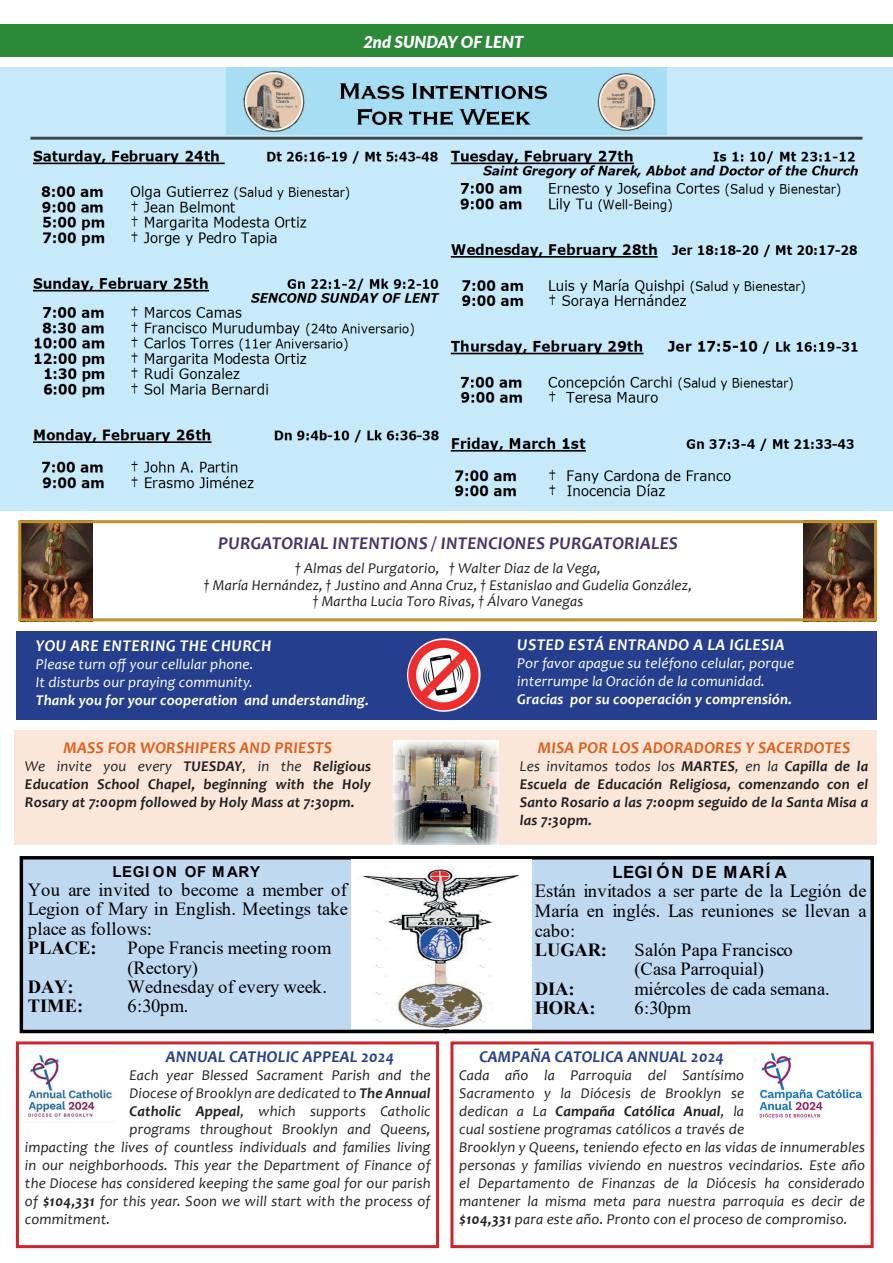
<style>
.page{position:relative;width:893px;height:1263px;background:#fff}
.page>*{position:absolute;margin:0;border:0;box-sizing:border-box;transform-origin:0 0}
.t1{font:18.6px/19.4px "Times New Roman";color:#000001;text-align:justify}
.t2{font:700 18.6px "Times New Roman";letter-spacing:-.01em;color:#000001}
.t3{font:italic 700 18px "Candara";letter-spacing:.01em;color:#493269}
.t4{font:700 16.8px "Arial";letter-spacing:.065em;color:#000001}
.t5{font:italic 700 16.5px "Candara";letter-spacing:.01em;color:#e15f1d}
.t6{font:italic 700 16.5px "Candara";letter-spacing:.02em;color:#fff}
.t7{font:italic 700 16.5px "Candara";letter-spacing:.01em;color:#253f8e}
.t8{font:italic 900 16.5px "Lato";color:#fff}
.t9{font:italic 15px/18px "Candara";letter-spacing:.01em;color:#231f20;text-align:center}
.t10{font:italic 700 15px/18px "Candara";letter-spacing:.01em;color:#231f20;text-align:justify}
.t11{font:italic 15px/18px "Candara";letter-spacing:.01em;color:#fff}
.t12{font:italic 700 15px "Candara";letter-spacing:.01em;color:#fff}
.t13{font:700 15px "Arial";letter-spacing:.045em;color:#000001}
.s1{font-weight:400}
.s2{font-weight:700}
</style>
<div class="page">
<div style="left:0;top:67px;width:893px;height:444px;background:#c6eafa"></div>
<div style="left:0;top:24px;width:893px;height:33px;background:#2b8938"></div>
<img style="left:226px;top:67px;width:441px;height:68px">
<hr style="left:30px;top:137px;width:832px;height:3px;background:#231f20">
<img style="left:22px;top:524px;width:71px;height:93px">
<img style="left:804px;top:524px;width:69px;height:93px">
<div style="left:18px;top:520px;width:859px;height:101px;border:3px solid #c2922c"></div>
<div style="left:16px;top:631px;width:860px;height:89px;background:#253f8e"></div>
<img style="left:407px;top:638px;width:74px;height:74px;border-radius:37px">
<div style="left:16px;top:1041px;width:423px;height:207px;border:3px solid #d1232a"></div>
<div style="left:450px;top:1041px;width:424px;height:207px;border:3px solid #d1232a"></div>
<div style="left:15px;top:730px;width:862px;height:115px;background:#fbe7d9"></div>
<img style="left:394px;top:740px;width:104px;height:105px">
<div style="left:447px;top:858px;width:425px;height:173px;background:#bfd9f1"></div>
<div style="left:445px;top:856px;width:429px;height:177px;border:3px solid #000001"></div>
<div style="left:21px;top:858px;width:424px;height:173px;background:#bfd9f1"></div>
<div style="left:20px;top:856px;width:427px;height:177px;border:3px solid #000001"></div>
<img style="left:351px;top:859px;width:180px;height:170px">
<img style="left:27px;top:1052px;width:87px;height:70px">
<img style="left:759px;top:1052px;width:104px;height:66px">
<img style="left:33px;top:150px;width:826px;height:347px">
<p class="t8" style="left:363px;top:29px;width:162px">2nd SUNDAY OF LENT</p>
<p class="t3" style="left:218px;top:532px;width:461px">PURGATORIAL INTENTIONS / INTENCIONES PURGATORIALES</p>
<p class="t9" style="left:204px;top:560px;width:489px;line-height:16.5px">† Almas del Purgatorio, † Walter Diaz de la Vega,<br>† María Hernández, † Justino and Anna Cruz, † Estanislao and Gudelia González, † Martha Lucia Toro Rivas, † Álvaro Vanegas</p>
<p class="t6" style="left:36px;top:635px;width:237px">YOU ARE ENTERING THE CHURCH</p>
<p class="t11" style="left:36px;top:655px;width:219px">Please turn off your cellular phone.<br>It disturbs our praying community.</p>
<p class="t12" style="left:36px;top:691px;width:335px">Thank you for your cooperation and understanding.</p>
<p class="t6" style="left:517px;top:634px;width:269px">USTED ESTÁ ENTRANDO A LA IGLESIA</p>
<p class="t11" style="left:517px;top:654px;width:279px">Por favor apague su teléfono celular, porque interrumpe la Oración de la comunidad.</p>
<p class="t12" style="left:517px;top:690px;width:276px">Gracias por su cooperación y comprensión.</p>
<p class="t5" style="left:64px;top:737px;width:270px">MASS FOR WORSHIPERS AND PRIESTS</p>
<p class="t10" style="left:25px;top:757px;width:348px"><span class="s1">We invite you every</span> TUESDAY<span class="s1">, in the</span> Religious Education School Chapel, beginning with the Holy Rosary at 7:00pm followed by Holy Mass at 7:30pm.</p>
<p class="t13" style="left:112px;top:861px;width:149px">LEGI ON OF MARY</p>
<p class="t1" style="left:28px;top:879px;width:322px">You are invited to become a member of Legion of Mary in English. Meetings take place as follows:</p>
<p class="t2" style="left:28px;top:934px;width:70px">PLACE:</p>
<p class="t1" style="left:127px;top:938px;width:206px">Pope Francis meeting room (Rectory)</p>
<p class="t2" style="left:28px;top:973px;width:47px">DAY:</p>
<p class="t1" style="left:127px;top:976px;width:201px">Wednesday of every week.</p>
<p class="t2" style="left:28px;top:993px;width:57px">TIME:</p>
<p class="t1" style="left:127px;top:996px;width:63px">6:30pm.</p>
<p class="t7" style="left:166px;top:1046px;width:230px">ANNUAL CATHOLIC APPEAL 2024</p>
<p class="t9" style="left:130px;top:1066px;width:302px">Each year Blessed Sacrament Parish and the</p>
<p class="t9" style="left:130px;top:1084px;width:303px">Diocese of Brooklyn are dedicated to <span class="s2">The Annual</span></p>
<p class="t9" style="left:130px;top:1102px;width:302px"><span class="s2">Catholic Appeal</span>, which supports Catholic</p>
<p class="t9" style="left:130px;top:1120px;width:303px">programs throughout Brooklyn and Queens,</p>
<p class="t9" style="left:25px;top:1138px;width:407px">impacting the lives of countless individuals and families living</p>
<p class="t9" style="left:25px;top:1156px;width:407px">in our neighborhoods. This year the Department of Finance of</p>
<p class="t9" style="left:25px;top:1174px;width:407px">the Diocese has considered keeping the same goal for our parish</p>
<p class="t9" style="left:25px;top:1192px;width:407px">of <span class="s2">$104,331</span> for this year. Soon we will start with the process of</p>
<p class="t9" style="left:25px;top:1210px;width:87px">commitment.</p>
<p class="t5" style="left:538px;top:737px;width:314px">MISA POR LOS ADORADORES Y SACERDOTES</p>
<p class="t10" style="left:520px;top:757px;width:350px"><span class="s1">Les invitamos todos los</span> MARTES<span class="s1">, en la</span> Capilla de la Escuela de Educación Religiosa, comenzando con el Santo Rosario a las 7:00pm seguido de la Santa Misa a las 7:30pm.</p>
<p class="t4" style="left:612px;top:860px;width:176px">LEGI ÓN DE MARÍ A</p>
<p class="t1" style="left:535px;top:880px;width:333px;line-height:19.8px">Están invitados a ser parte de la Legión de María en inglés. Las reuniones se llevan a cabo:</p>
<p class="t2" style="left:535px;top:936px;width:74px">LUGAR:</p>
<p class="t1" style="left:634px;top:939px;width:160px">Salón Papa Francisco (Casa Parroquial)</p>
<p class="t2" style="left:535px;top:975px;width:41px">DIA:</p>
<p class="t1" style="left:634px;top:978px;width:197px">miércoles de cada semana.</p>
<p class="t2" style="left:535px;top:994px;width:62px">HORA:</p>
<p class="t1" style="left:634px;top:998px;width:58px">6:30pm</p>
<p class="t7" style="left:479px;top:1046px;width:246px">CAMPAÑA CATOLICA ANNUAL 2024</p>
<p class="t9" style="left:459px;top:1066px;width:407px;text-align:left">Cada año la Parroquia del Santísimo<br>Sacramento y la Diócesis de Brooklyn se<br>dedican a La <span class="s2">Campaña Católica Anual</span>, la<br>cual sostiene programas católicos a través de<br>Brooklyn y Queens, teniendo efecto en las vidas de innumerables personas y familias viviendo en nuestros vecindarios. Este año el Departamento de Finanzas de la Diócesis ha considerado mantener la misma meta para nuestra parroquia es decir de <span class="s2">$104,331</span> para este año. Pronto con el proceso de compromiso.</p>
</div>
